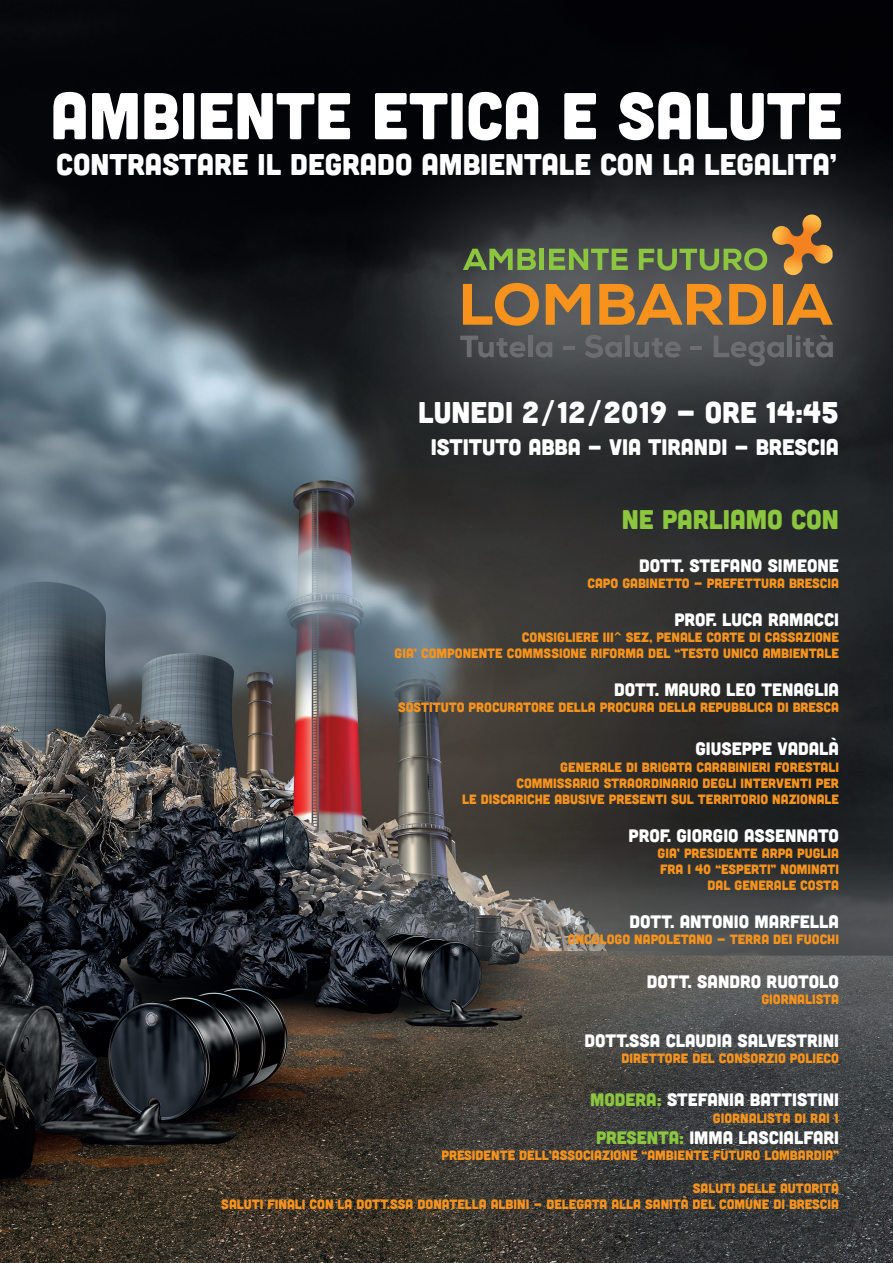
<style>
.page{position:relative;width:893px;height:1263px;background:#fff}
.page>*{position:absolute;margin:0;border:0;box-sizing:border-box;transform-origin:0 0}
.t1{font:66px "Cubano";color:#fff}
.t2{font:30px "Cubano";color:#fff}
.t3{font:27px "Cubano";color:#8bc63e}
.t4{font:22.5px "Cubano";color:#fff}
.t5{font:18px "Cubano";color:#fff}
.t6{font:13.5px/16.2px "Cubano";color:#f7931d;text-align:right}
.s1{color:#8bc63e}
</style>
<div class="page">
<img style="left:0;top:0;width:893px;height:1263px">
<div style="left:324px;top:82px;width:569px;height:418px;background:#fff;opacity:.35"></div>
<img style="left:771px;top:214px;width:61px;height:62px">
<svg style="left:463px;top:283px;width:76px;height:43px;background:#9c6f3a"></svg>
<svg style="left:546px;top:284px;width:44px;height:41px;background:#b77d37"></svg>
<svg style="left:599px;top:284px;width:124px;height:41px;background:#b07938"></svg>
<svg style="left:729px;top:284px;width:37px;height:41px;background:#b97c34"></svg>
<div style="left:773px;top:284px;width:9px;height:41px;background:#f7931d"></div>
<svg style="left:786px;top:284px;width:47px;height:41px;background:#956936"></svg>
<svg style="left:463px;top:249px;width:73px;height:21px;background:#688841"></svg>
<div style="left:539px;top:249px;width:5px;height:21px;background:#8bc63e"></div>
<svg style="left:549px;top:249px;width:79px;height:21px;background:#709149"></svg>
<svg style="left:639px;top:248px;width:128px;height:23px;background:#678248"></svg>
<svg style="left:460px;top:336px;width:66px;height:22px"></svg>
<div style="left:528px;top:336px;width:5px;height:21px;background:#6c6d70"></div>
<svg style="left:535px;top:342px;width:17px;height:15px"></svg>
<hr style="left:563px;top:346px;width:12px;height:4px;background:#6c6d70">
<svg style="left:585px;top:335px;width:37px;height:23px"></svg>
<hr style="left:626px;top:336px;width:4px;height:21px;background:#6c6d70">
<svg style="left:634px;top:338px;width:47px;height:20px"></svg>
<hr style="left:691px;top:346px;width:11px;height:4px;background:#6c6d70">
<svg style="left:714px;top:336px;width:70px;height:30px;background:#56585b"></svg>
<hr style="left:788px;top:336px;width:4px;height:21px;background:#6c6d70">
<svg style="left:796px;top:335px;width:37px;height:23px"></svg>
<h1 class="t1" style="left:50px;top:74px;width:793px">AMBIENTE ETICA E SALUTE</h1>
<h2 class="t2" style="left:56px;top:145px;width:782px">CONTRASTARE IL DEGRADO AMBIENTALE CON LA LEGALITA’</h2>
<h2 class="t2" style="left:418px;top:393px;width:422px">LUNEDI 2/12/2019 - ORE 14:45</h2>
<h3 class="t4" style="left:431px;top:432px;width:410px">ISTITUTO ABBA - VIA TIRANDI - BRESCIA</h3>
<h3 class="t3" style="left:622px;top:502px;width:219px">NE PARLIAMO CON</h3>
<h3 class="t5" style="left:639px;top:554px;width:201px">DOTT. STEFANO SIMEONE</h3>
<p class="t6" style="left:587px;top:574px;width:253px">CAPO GABINETTO - PREFETTURA BRESCIA</p>
<h3 class="t5" style="left:674px;top:608px;width:166px">PROF. LUCA RAMACCI</h3>
<p class="t6" style="left:395px;top:628px;width:446px">CONSIGLIERE III^ SEZ, PENALE CORTE DI CASSAZIONE<br>GIA’ COMPONENTE COMMSSIONE RIFORMA DEL “TESTO UNICO AMBIENTALE</p>
<h3 class="t5" style="left:614px;top:678px;width:226px">DOTT. MAURO LEO TENAGLIA</h3>
<p class="t6" style="left:398px;top:699px;width:442px">SOSTITUTO PROCURATORE DELLA PROCURA DELLA REPUBBLICA DI BRESCA</p>
<h3 class="t5" style="left:695px;top:737px;width:145px">GIUSEPPE VADALÀ</h3>
<p class="t6" style="left:462px;top:758px;width:378px">GENERALE DI BRIGATA CARABINIERI FORESTALI<br>COMMISSARIO STRAORDINARIO DEGLI INTERVENTI PER<br>LE DISCARICHE ABUSIVE PRESENTI SUL TERRITORIO NAZIONALE</p>
<h3 class="t5" style="left:628px;top:824px;width:212px">PROF. GIORGIO ASSENNATO</h3>
<p class="t6" style="left:657px;top:844px;width:183px">GIA’ PRESIDENTE ARPA PUGLIA<br>FRA I 40 “ESPERTI” NOMINATI<br>DAL GENERALE COSTA</p>
<h3 class="t5" style="left:629px;top:910px;width:211px">DOTT. ANTONIO MARFELLA</h3>
<p class="t6" style="left:568px;top:931px;width:273px">ONCOLOGO NAPOLETANO - TERRA DEI FUOCHI</p>
<h3 class="t5" style="left:647px;top:970px;width:193px">DOTT. SANDRO RUOTOLO</h3>
<p class="t6" style="left:761px;top:990px;width:79px">GIORNALISTA</p>
<h3 class="t5" style="left:584px;top:1029px;width:256px">DOTT.SSA CLAUDIA SALVESTRINI</h3>
<p class="t6" style="left:621px;top:1050px;width:219px">DIRETTORE DEL CONSORZIO POLIECO</p>
<h3 class="t5" style="left:590px;top:1088px;width:250px"><span class="s1">MODERA:</span> STEFANIA BATTISTINI</h3>
<p class="t6" style="left:713px;top:1109px;width:128px">GIORNALISTA DI RAI 1</p>
<h3 class="t5" style="left:596px;top:1126px;width:244px"><span class="s1">PRESENTA:</span> IMMA LASCIALFARI</h3>
<p class="t6" style="left:441px;top:1147px;width:399px">PRESIDENTE DELL’ASSOCIAZIONE “AMBIENTE FUTURO LOMBARDIA”</p>
<p class="t6" style="left:221px;top:1179px;width:619px">SALUTI DELLE AUTORITÀ<br>SALUTI FINALI CON LA DOTT.SSA DONATELLA ALBINI - DELEGATA ALLA SANITÀ DEL COMUNE DI BRESCIA</p>
</div>
